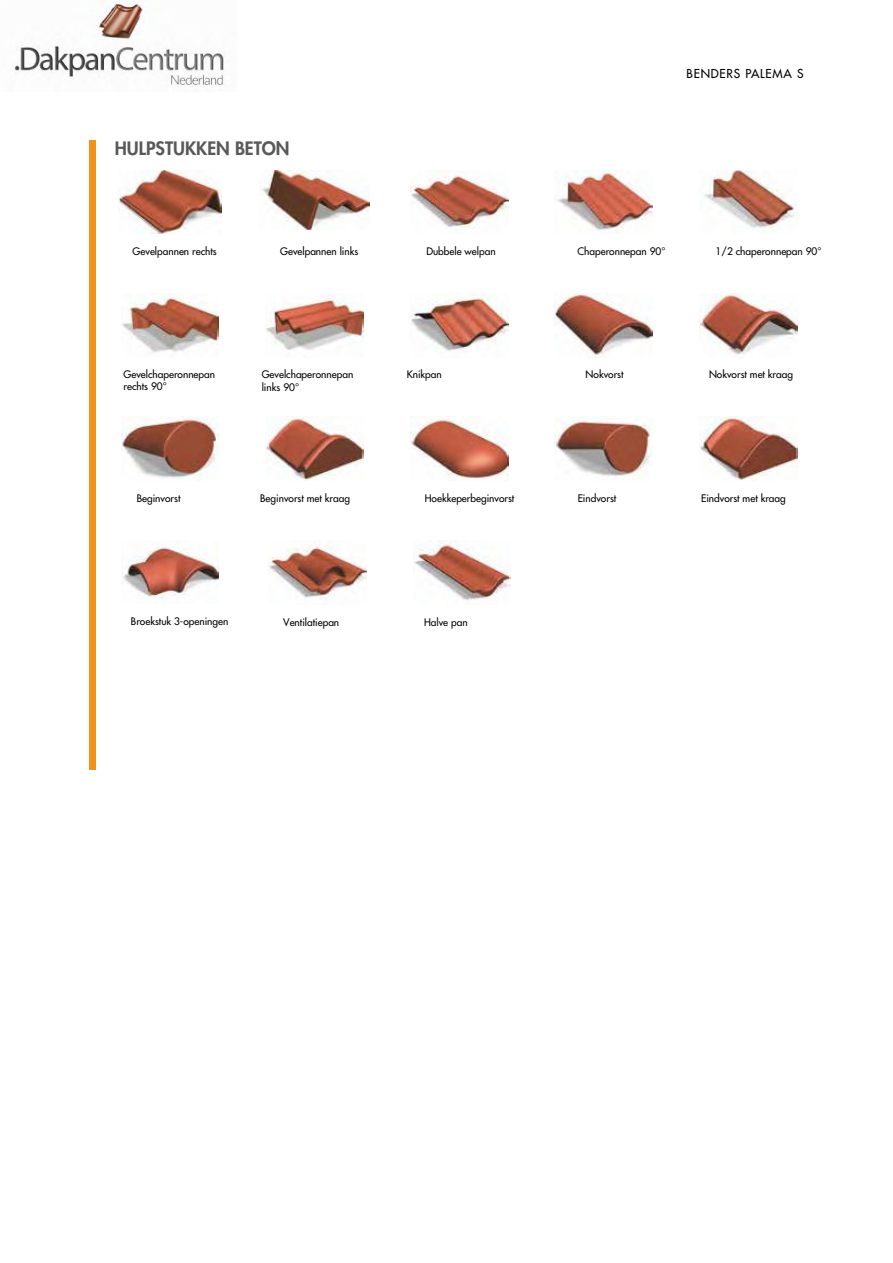
<style>
.page{position:relative;width:893px;height:1263px;background:#fff}
.page>*{position:absolute;margin:0;border:0;box-sizing:border-box;transform-origin:0 0}
.t1{font:800 18px "Futura Std";color:#595959}
.t2{font:500 12px "Futura Std";letter-spacing:.06em;color:#000}
.t3{font:500 10.2px "Futura Std";color:#000}
</style>
<div class="page">
<img style="left:119px;top:170px;width:102px;height:64px">
<img style="left:261px;top:170px;width:109px;height:59px">
<img style="left:557px;top:170px;width:96px;height:64px">
<img style="left:410px;top:172px;width:98px;height:56px">
<img style="left:266px;top:296px;width:98px;height:54px">
<img style="left:121px;top:293px;width:98px;height:60px">
<img style="left:410px;top:293px;width:98px;height:59px">
<img style="left:555px;top:293px;width:98px;height:62px">
<img style="left:699px;top:293px;width:98px;height:62px">
<img style="left:121px;top:418px;width:98px;height:62px">
<img style="left:266px;top:417px;width:98px;height:63px">
<img style="left:410px;top:417px;width:98px;height:63px">
<img style="left:555px;top:417px;width:98px;height:60px">
<img style="left:699px;top:417px;width:98px;height:63px">
<img style="left:122px;top:547px;width:97px;height:52px">
<img style="left:268px;top:542px;width:98px;height:58px">
<img style="left:413px;top:541px;width:98px;height:60px">
<div style="left:89px;top:140px;width:7px;height:630px;background:#f0931a"></div>
<img style="left:702px;top:170px;width:95px;height:59px">
<img style="left:14px;top:1px;width:210px;height:85px">
<h1 class="t1" style="left:115px;top:141px;width:176px">HULPSTUKKEN BETON</h1>
<p class="t2" style="left:687px;top:67px;width:119px">BENDERS PALEMA S</p>
<p class="t3" style="left:133px;top:246px;width:86px">Gevelpannen rechts</p>
<p class="t3" style="left:426px;top:246px;width:71px">Dubbele welpan</p>
<p class="t3" style="left:577px;top:246px;width:89px">Chaperonnepan 90°</p>
<p class="t3" style="left:716px;top:246px;width:107px">1/2 chaperonnepan 90°</p>
<p class="t3" style="left:280px;top:246px;width:80px">Gevelpannen links</p>
<p class="t3" style="left:124px;top:369px;width:93px">Gevelchaperonnepan</p>
<p class="t3" style="left:407px;top:369px;width:37px">Knikpan</p>
<p class="t3" style="left:586px;top:369px;width:39px">Nokvorst</p>
<p class="t3" style="left:709px;top:369px;width:86px">Nokvorst met kraag</p>
<p class="t3" style="left:262px;top:369px;width:93px">Gevelchaperonnepan</p>
<p class="t3" style="left:124px;top:381px;width:45px">rechts 90°</p>
<p class="t3" style="left:262px;top:382px;width:39px">links 90°</p>
<p class="t3" style="left:137px;top:493px;width:45px">Beginvorst</p>
<p class="t3" style="left:260px;top:493px;width:91px">Beginvorst met kraag</p>
<p class="t3" style="left:425px;top:493px;width:91px">Hoekkeperbeginvorst</p>
<p class="t3" style="left:578px;top:493px;width:40px">Eindvorst</p>
<p class="t3" style="left:701px;top:493px;width:86px">Eindvorst met kraag</p>
<p class="t3" style="left:131px;top:616px;width:99px">Broekstuk 3-openingen</p>
<p class="t3" style="left:283px;top:617px;width:58px">Ventilatiepan</p>
<p class="t3" style="left:424px;top:617px;width:45px">Halve pan</p>
</div>
